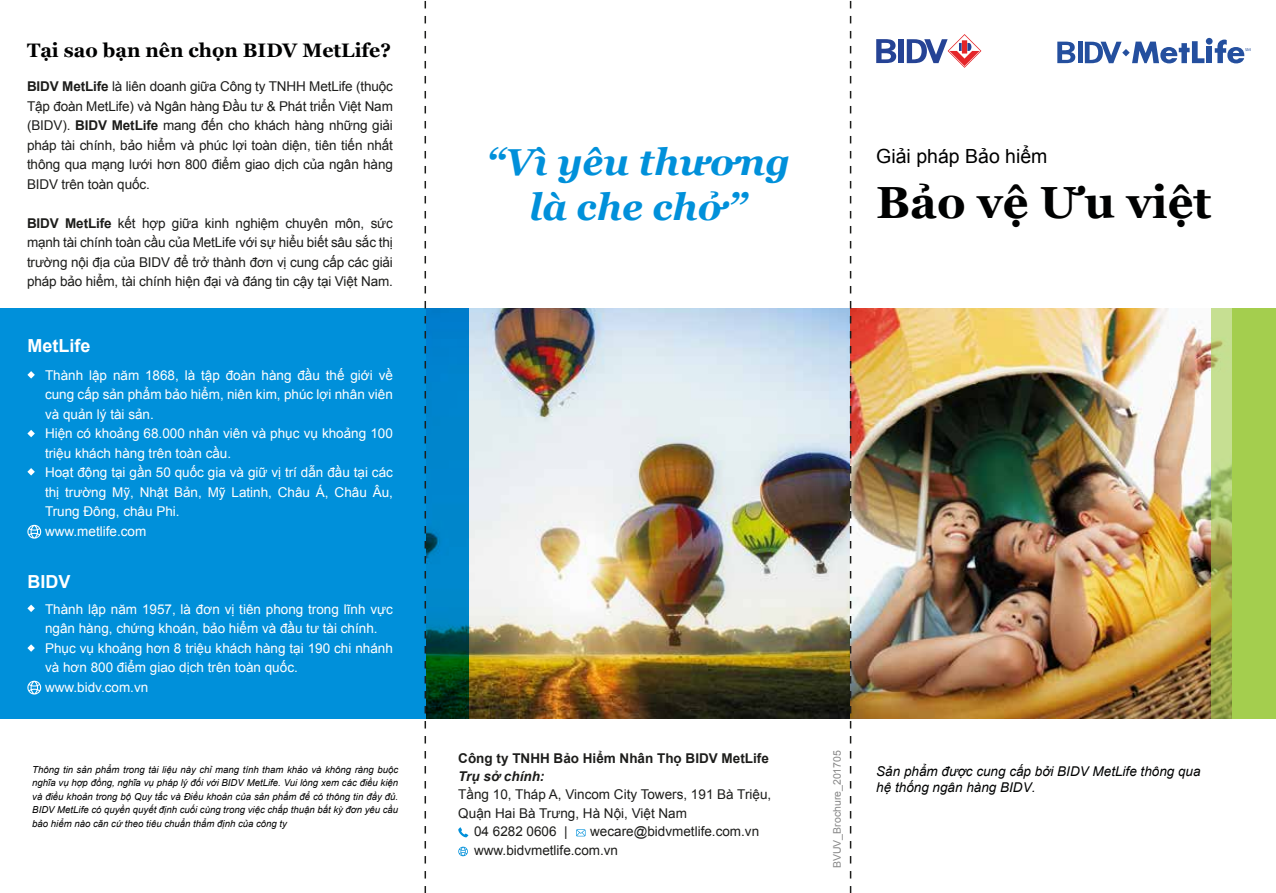
<style>
.page{position:relative;width:1276px;height:893px;background:#fff}
.page>*{position:absolute;margin:0;border:0;box-sizing:border-box;transform-origin:0 0}
.t1{font:700 45px "Georgia";color:#000101}
.t2{font:italic 700 37.5px/45px "Georgia";color:#0090da;text-align:center}
.t3{font:700 19.5px "Georgia";color:#000101}
.t4{font:19.5px "Arial";color:#000101}
.t5{font:700 18px "Arial";color:#fff}
.t6{font:13.5px/19.5px "Arial";letter-spacing:-.01em;color:#1d1d1b;text-align:justify}
.t7{font:13.5px/19.5px "Arial";color:#fff}
.t8{font:italic 13.5px/16.2px "Arial";color:#010202}
.t9{font:700 13.5px "Arial";color:#1d1d1b}
.t10{font:italic 700 13.5px "Arial";color:#1d1d1b}
.t11{font:10.5px "Arial";color:#878787}
.t12{font:italic 9.6px/13.5px "Arial";color:#000101;text-align:justify}
.s1{font-weight:700}
</style>
<div class="page">
<svg style="left:458px;top:827px;width:10px;height:10px"></svg>
<svg style="left:458px;top:847px;width:10px;height:9px"></svg>
<svg style="left:576px;top:829px;width:9px;height:7px"></svg>
<img style="left:468px;top:308px;width:743px;height:411px">
<div style="left:1232px;top:308px;width:44px;height:411px;background:#a4ce4e"></div>
<svg style="left:1211px;top:308px;width:21px;height:411px"></svg>
<svg style="left:426px;top:308px;width:42px;height:411px;fill:#0084cc"></svg>
<div style="left:1206px;top:47px;width:6px;height:16px;background:#244f9e"></div>
<div style="left:1206px;top:38px;width:6px;height:7px;background:#244f9e;border-radius:50%"></div>
<div style="left:1077px;top:42px;width:5px;height:21px;background:#244f9e"></div>
<svg style="left:1057px;top:42px;width:18px;height:21px"></svg>
<svg style="left:1214px;top:40px;width:36px;height:23px"></svg>
<svg style="left:1085px;top:41px;width:119px;height:22px"></svg>
<div style="left:899px;top:39px;width:5px;height:24px;background:#254395"></div>
<svg style="left:876px;top:39px;width:20px;height:24px"></svg>
<svg style="left:907px;top:34px;width:74px;height:34px"></svg>
<div style="left:0;top:308px;width:425px;height:411px;background:#0090da"></div>
<svg style="left:27px;top:525px;width:14px;height:14px"></svg>
<svg style="left:27px;top:681px;width:14px;height:13px"></svg>
<svg style="left:27px;top:371px;width:8px;height:8px"></svg>
<svg style="left:27px;top:430px;width:8px;height:7px"></svg>
<svg style="left:27px;top:468px;width:8px;height:7px"></svg>
<svg style="left:27px;top:605px;width:8px;height:7px"></svg>
<svg style="left:27px;top:644px;width:8px;height:8px"></svg>
<svg style="left:850px;top:0;width:1px;height:893px"></svg>
<svg style="left:424px;top:0;width:2px;height:893px"></svg>
<h3 class="t3" style="left:27px;top:36px;width:365px">Tại sao bạn nên chọn BIDV MetLife?</h3>
<p class="t6" style="left:27px;top:77px;width:367px"><span class="s1">BIDV MetLife</span> là liên doanh giữa Công ty TNHH MetLife (thuộc Tập đoàn MetLife) và Ngân hàng Đầu tư &amp; Phát triển Việt Nam (BIDV). <span class="s1">BIDV MetLife</span> mang đến cho khách hàng những giải pháp tài chính, bảo hiểm và phúc lợi toàn diện, tiên tiến nhất thông qua mạng lưới hơn 800 điểm giao dịch của ngân hàng BIDV trên toàn quốc.</p>
<p class="t6" style="left:27px;top:213px;width:367px"><span class="s1">BIDV MetLife</span> kết hợp giữa kinh nghiệm chuyên môn, sức mạnh tài chính toàn cầu của MetLife với sự hiểu biết sâu sắc thị trường nội địa của BIDV để trở thành đơn vị cung cấp các giải pháp bảo hiểm, tài chính hiện đại và đáng tin cậy tại Việt Nam.</p>
<h3 class="t5" style="left:27px;top:333px;width:64px">MetLife</h3>
<p class="t7" style="left:45px;top:365px;width:349px">Thành lập năm 1868, là tập đoàn hàng đầu thế giới về cung cấp sản phẩm bảo hiểm, niên kim, phúc lợi nhân viên và quản lý tài sản.<br>Hiện có khoảng 68.000 nhân viên và phục vụ khoảng 100 triệu khách hàng trên toàn cầu.<br>Hoạt động tại gần 50 quốc gia và giữ vị trí dẫn đầu tại các thị trường Mỹ, Nhật Bản, Mỹ Latinh, Châu Á, Châu Âu, Trung Đông, châu Phi.<br>www.metlife.com</p>
<h3 class="t5" style="left:27px;top:569px;width:45px">BIDV</h3>
<p class="t7" style="left:45px;top:599px;width:349px">Thành lập năm 1957, là đơn vị tiên phong trong lĩnh vực ngân hàng, chứng khoán, bảo hiểm và đầu tư tài chính.<br>Phục vụ khoảng hơn 8 triệu khách hàng tại 190 chi nhánh và hơn 800 điểm giao dịch trên toàn quốc. www.bidv.com.vn</p>
<p class="t12" style="left:32px;top:763px;width:367px">Thông tin sản phẩm trong tài liệu này chỉ mang tính tham khảo và không ràng buộc nghĩa vụ hợp đồng, nghĩa vụ pháp lý đối với BIDV MetLife. Vui lòng xem các điều kiện và điều khoản trong bộ Quy tắc và Điều khoản của sản phẩm để có thông tin đầy đủ.<br>BIDV MetLife có quyền quyết định cuối cùng trong việc chấp thuận bất kỳ đơn yêu cầu bảo hiểm nào căn cứ theo tiêu chuẩn thẩm định của công ty</p>
<h2 class="t2" style="left:486px;top:137px;width:305px">“Vì yêu thương là che chở”</h2>
<h3 class="t4" style="left:876px;top:143px;width:173px">Giải pháp Bảo hiểm</h3>
<h1 class="t1" style="left:876px;top:169px;width:337px">Bảo vệ Ưu việt</h1>
<p class="t9" style="left:458px;top:749px;width:312px">Công ty TNHH Bảo Hiểm Nhân Thọ BIDV MetLife</p>
<p class="t10" style="left:458px;top:767px;width:88px">Trụ sở chính:</p>
<p class="t6" style="left:458px;top:785px;width:314px">Tầng 10, Tháp A, Vincom City Towers, 191 Bà Triệu,</p>
<p class="t6" style="left:458px;top:804px;width:230px">Quận Hai Bà Trưng, Hà Nội, Việt Nam</p>
<p class="t6" style="left:474px;top:822px;width:95px">04 6282 0606 |</p>
<p class="t6" style="left:474px;top:823px;width:287px;line-height:18.5px;text-indent:116px">wecare@bidvmetlife.com.vn www.bidvmetlife.com.vn</p>
<p class="t11" style="left:830px;top:868px;width:119px;rotate:-90deg">BVUV_Brochure_201705</p>
<p class="t8" style="left:876px;top:763px;width:326px">Sản phẩm được cung cấp bởi BIDV MetLife thông qua hệ thống ngân hàng BIDV.</p>
</div>
